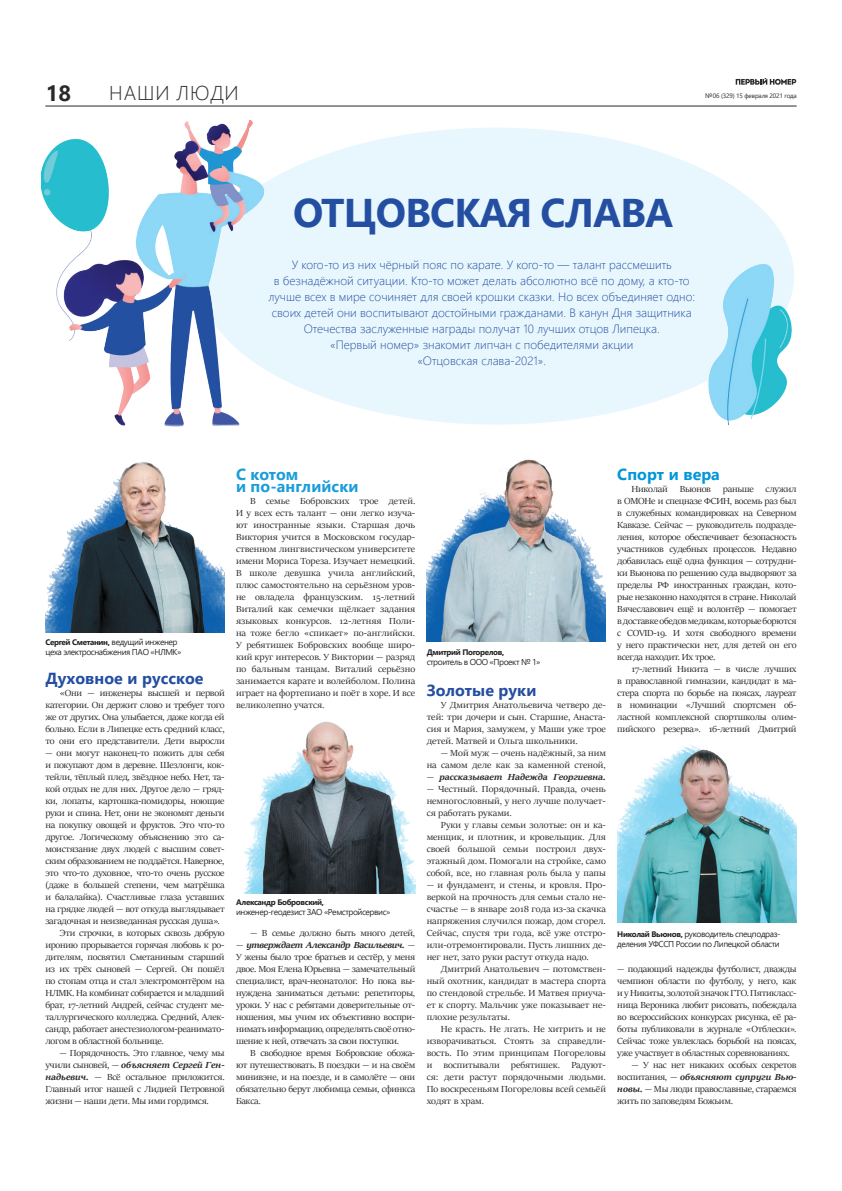
<style>
.page{position:relative;width:842px;height:1191px;background:#fff}
.page>*{position:absolute;margin:0;border:0;box-sizing:border-box;transform-origin:0 0}
.t1{font:700 40px "Segoe UI";letter-spacing:-.02em;color:#244ea1}
.t2{font:700 22px "Segoe UI";color:#2b292a}
.t3{font:300 20px "Segoe UI";letter-spacing:.045em;color:#2b292a}
.t4{font:700 16px "Segoe UI";letter-spacing:.005em;color:#244ea1}
.t5{font:700 16px/12px "Segoe UI";letter-spacing:.005em;color:#1b9dd9}
.t6{font:700 16px "Segoe UI";letter-spacing:.005em;color:#0097da}
.t7{font:300 12px/16px "Segoe UI";color:#244ea1;text-align:center}
.t8{font:9.9px/12px "Sitka Banner";letter-spacing:-.025em;color:#2b292a;text-align:justify;scale:1.07 1}
.t9{font:9.9px/12px "Sitka Banner";color:#2b292a;text-align:right;scale:1.07 1}
.t10{font:italic 700 9.9px "Sitka Banner";color:#2b292a;scale:1.07 1}
.t11{font:8.5px/10.2px "Segoe UI";letter-spacing:-.05em;color:#2b292a}
.t12{font:700 8px "Segoe UI";letter-spacing:-.04em;color:#231f20}
.t13{font:6.4px "Segoe UI";letter-spacing:-.025em;color:#2b292a}
.s1{font-weight:400;font-size:8.5px;color:#2b292a}
.s2{font-weight:700;font-style:italic}
.s3{font-weight:400;font-style:normal}
.s4{font-weight:700;font-size:8px;color:#231f20}
</style>
<div class="page">
<hr style="left:45px;top:105px;width:752px;height:1px;background:#2b292a">
<svg style="left:736px;top:78px;width:60px;height:7px"></svg>
<div style="left:199px;top:128px;width:595px;height:296px;background:#e8f7fd;border-radius:50%"></div>
<img style="left:41px;top:120px;width:247px;height:307px">
<img style="left:707px;top:247px;width:87px;height:179px">
<img style="left:243px;top:721px;width:172px;height:172px">
<img style="left:427px;top:459px;width:179px;height:182px">
<img style="left:45px;top:461px;width:180px;height:171px">
<img style="left:617px;top:744px;width:180px;height:178px">
<h2 class="t2" style="left:46px;top:72px;width:27px">18</h2>
<h3 class="t3" style="left:109px;top:74px;width:131px">НАШИ ЛЮДИ</h3>
<p class="t13" style="left:705px;top:90px;width:93px">№ 06 (329) 15 февраля 2021 года</p>
<h1 class="t1" style="left:293px;top:175px;width:382px">ОТЦОВСКАЯ СЛАВА</h1>
<p class="t7" style="left:268px;top:256px;width:428px">У кого-то из них чёрный пояс по карате. У кого-то — талант рассмешить<br>в безнадёжной ситуации. Кто-то может делать абсолютно всё по дому, а кто-то лучше всех в мире сочиняет для своей крошки сказки. Но всех объединяет одно: своих детей они воспитывают достойными гражданами. В канун Дня защитника Отечества заслуженные награды получат 10 лучших отцов Липецка.<br>«Первый номер» знакомит липчан с победителями акции<br>«Отцовская слава-2021».</p>
<p class="t12" style="left:45px;top:634px;width:134px">Сергей Сметанин, <span class="s1">ведущий инженер</span></p>
<p class="t11" style="left:45px;top:646px;width:137px">цеха электроснабжения ПАО «НЛМК»</p>
<h3 class="t4" style="left:45px;top:663px;width:160px">Духовное и русское</h3>
<p class="t8" style="left:45px;top:687px;width:169px;text-indent:14px">«Они — инженеры высшей и первой категории. Он держит слово и требует того же от других. Она улыбается, даже когда ей больно. Если в Липецке есть средний класс, то они его представители. Дети выросли</p>
<p class="t8" style="left:45px;top:747px;width:169px">— они могут наконец-то пожить для себя</p>
<p class="t8" style="left:45px;top:759px;width:169px">и покупают дом в деревне. Шезлонги, кок-</p>
<p class="t8" style="left:45px;top:771px;width:169px">тейли, тёплый плед, звёздное небо. Нет, та-</p>
<p class="t8" style="left:45px;top:783px;width:169px">кой отдых не для них. Другое дело — гряд-</p>
<p class="t8" style="left:45px;top:795px;width:169px">ки, лопаты, картошка-помидоры, ноющие</p>
<p class="t8" style="left:45px;top:807px;width:169px">руки и спина. Нет, они не экономят деньги</p>
<p class="t8" style="left:45px;top:819px;width:169px">на покупку овощей и фруктов. Это что-то</p>
<p class="t8" style="left:45px;top:831px;width:169px">другое. Логическому объяснению это са-</p>
<p class="t8" style="left:45px;top:843px;width:169px">моистязание двух людей с высшим совет-</p>
<p class="t8" style="left:45px;top:855px;width:169px">ским образованием не поддаётся. Наверное,</p>
<p class="t8" style="left:45px;top:867px;width:169px">это что-то духовное, что-то очень русское</p>
<p class="t8" style="left:45px;top:879px;width:169px">(даже в большей степени, чем матрёшка</p>
<p class="t8" style="left:45px;top:891px;width:169px">и балалайка). Счастливые глаза уставших</p>
<p class="t8" style="left:45px;top:903px;width:169px">на грядке людей — вот откуда выглядывает</p>
<p class="t8" style="left:45px;top:915px;width:165px">загадочная и неизведанная русская душа».</p>
<p class="t8" style="left:60px;top:927px;width:156px">Эти строчки, в которых сквозь добрую</p>
<p class="t8" style="left:45px;top:939px;width:169px">иронию прорывается горячая любовь к ро-</p>
<p class="t8" style="left:45px;top:951px;width:169px">дителям, посвятил Сметаниным старший</p>
<p class="t8" style="left:45px;top:963px;width:169px">из их трёх сыновей — Сергей. Он пошёл</p>
<p class="t8" style="left:45px;top:975px;width:169px">по стопам отца и стал электромонтёром на</p>
<p class="t8" style="left:45px;top:987px;width:169px">НЛМК. На комбинат собирается и младший</p>
<p class="t8" style="left:45px;top:999px;width:169px">брат, 17-летний Андрей, сейчас студент ме-</p>
<p class="t8" style="left:45px;top:1011px;width:169px">таллургического колледжа. Средний, Алек-</p>
<p class="t8" style="left:45px;top:1023px;width:169px">сандр, работает анестезиологом-реанимато-</p>
<p class="t8" style="left:45px;top:1035px;width:112px">логом в областной больнице.</p>
<p class="t8" style="left:45px;top:1047px;width:169px;text-indent:14px">— Порядочность. Это главное, чему мы учили сыновей, — <span class="s2">объясняет Сергей Ген&shy;надьевич.</span> — Всё остальное приложится.<br>Главный итог нашей с Лидией Петровной жизни — наши дети. Мы ими гордимся.</p>
<h3 class="t5" style="left:236px;top:467px;width:124px">С котом<br>и по-английски</h3>
<p class="t8" style="left:236px;top:495px;width:169px;text-indent:14px">В семье Бобровских трое детей.<br>И у всех есть талант — они легко изуча&shy;ют иностранные языки. Старшая дочь Виктория учится в Московском государ&shy;ственном лингвистическом университете имени Мориса Тореза. Изучает немецкий.<br>В школе девушка учила английский, плюс самостоятельно на серьёзном уров&shy;не овладела французским. 15-летний Виталий как семечки щёлкает задания языковых конкурсов. 12-летняя Поли&shy;на тоже бегло «спикает» по-английски.<br>У ребятишек Бобровских вообще широ&shy;кий круг интересов. У Виктории — разряд по бальным танцам. Виталий серьёзно занимается карате и волейболом. Полина играет на фортепиано и поёт в хоре. И все великолепно учатся.</p>
<p class="t12" style="left:236px;top:894px;width:90px">Александр Бобровский,</p>
<p class="t11" style="left:236px;top:906px;width:156px">инженер-геодезист ЗАО «Ремстройсервис»</p>
<p class="t8" style="left:250px;top:927px;width:156px">— В семье должно быть много детей,</p>
<p class="t8" style="left:236px;top:939px;width:169px">— <span class="s2">утверждает Александр Васильевич.</span> — У жены было трое братьев и сестёр, у меня двое. Моя Елена Юрьевна — замечательный специалист, врач-неонатолог. Но пока вы&shy;нуждена заниматься детьми: репетиторы, уроки. У нас с ребятами доверительные от&shy;ношения, мы учим их объективно воспри&shy;нимать информацию, определять своё отно&shy;шение к ней, отвечать за свои поступки.</p>
<p class="t8" style="left:236px;top:1047px;width:169px;text-indent:14px">В свободное время Бобровские обожа&shy;ют путешествовать. В поездки — и на своём минивэне, и на поезде, и в самолёте — они обязательно берут любимца семьи, сфинкса Бакса.</p>
<p class="t12" style="left:427px;top:644px;width:79px">Дмитрий Погорелов,</p>
<p class="t11" style="left:427px;top:656px;width:115px">строитель в ООО «Проект № 1»</p>
<h3 class="t4" style="left:427px;top:675px;width:111px">Золотые руки</h3>
<p class="t8" style="left:427px;top:699px;width:169px;text-indent:14px">У Дмитрия Анатольевича четверо де&shy;тей: три дочери и сын. Старшие, Анаста&shy;сия и Мария, замужем, у Маши уже трое детей. Матвей и Ольга школьники.</p>
<p class="t9" style="left:427px;top:747px;width:169px">— Мой муж — очень надёжный, за ним<br>на самом деле как за каменной стеной,</p>
<p class="t10" style="left:427px;top:770px;width:169px"><span class="s3">—</span> рассказывает Надежда Георгиевна.</p>
<p class="t8" style="left:427px;top:783px;width:169px">— Честный. Порядочный. Правда, очень немногословный, у него лучше получает&shy;ся работать руками.</p>
<p class="t8" style="left:427px;top:819px;width:169px;text-indent:14px">Руки у главы семьи золотые: он и ка&shy;менщик, и плотник, и кровельщик. Для своей большой семьи построил двух&shy;этажный дом. Помогали на стройке, само собой, все, но главная роль была у папы</p>
<p class="t8" style="left:427px;top:879px;width:169px">— и фундамент, и стены, и кровля. Про&shy;веркой на прочность для семьи стало не&shy;счастье — в январе 2018 года из-за скачка напряжения случился пожар, дом сгорел.<br>Сейчас, спустя три года, всё уже отстро&shy;или-отремонтировали. Пусть лишних де&shy;нег нет, зато руки растут откуда надо.</p>
<p class="t8" style="left:427px;top:963px;width:169px;text-indent:14px">Дмитрий Анатольевич — потомствен&shy;ный охотник, кандидат в мастера спорта по стендовой стрельбе. И Матвея приуча&shy;ет к спорту. Мальчик уже показывает не&shy;плохие результаты.</p>
<p class="t8" style="left:427px;top:1023px;width:169px;text-indent:14px">Не красть. Не лгать. Не хитрить и не изворачиваться. Стоять за справедли&shy;вость. По этим принципам Погореловы и воспитывали ребятишек. Радуют&shy;ся: дети растут порядочными людьми.<br>По воскресеньям Погореловы всей семьёй ходят в храм.</p>
<h3 class="t6" style="left:617px;top:459px;width:104px">Спорт и вера</h3>
<p class="t8" style="left:617px;top:483px;width:169px;text-indent:14px">Николай Вьюнов раньше служил в ОМОНе и спецназе ФСИН, восемь раз был в служебных командировках на Северном Кавказе. Сейчас — руководитель подразде&shy;ления, которое обеспечивает безопасность участников судебных процессов. Недавно добавилась ещё одна функция — сотрудни&shy;ки Вьюнова по решению суда выдворяют за пределы РФ иностранных граждан, кото&shy;рые незаконно находятся в стране. Николай Вячеславович ещё и волонтёр — помогает в доставке обедов медикам, которые борются с COVID-19. И хотя свободного времени у него практически нет, для детей он его всегда находит. Их трое.</p>
<p class="t8" style="left:617px;top:663px;width:169px;text-indent:14px">17-летний Никита — в числе лучших в православной гимназии, кандидат в ма&shy;стера спорта по борьбе на поясах, лауреат в номинации «Лучший спортсмен об&shy;ластной комплексной спортшколы олим&shy;пийского резерва». 16-летний Дмитрий</p>
<p class="t11" style="left:617px;top:927px;width:165px"><span class="s4">Николай Вьюнов,</span> руководитель спецподраз&shy;деления УФССП России по Липецкой области</p>
<p class="t8" style="left:617px;top:963px;width:169px">— подающий надежды футболист, дважды чемпион области по футболу, у него, как и у Никиты, золотой значок ГТО. Пятикласс&shy;ница Вероника любит рисовать, побеждала во всероссийских конкурсах рисунка, её ра&shy;боты публиковали в журнале «Отблески».<br>Сейчас тоже увлеклась борьбой на поясах, уже участвует в областных соревнованиях.</p>
<p class="t8" style="left:617px;top:1059px;width:169px;text-indent:14px">— У нас нет никаких особых секретов воспитания, — <span class="s2">объясняют супруги Вью&shy;новы.</span> — Мы люди православные, стараемся жить по заповедям Божьим.</p>
</div>
